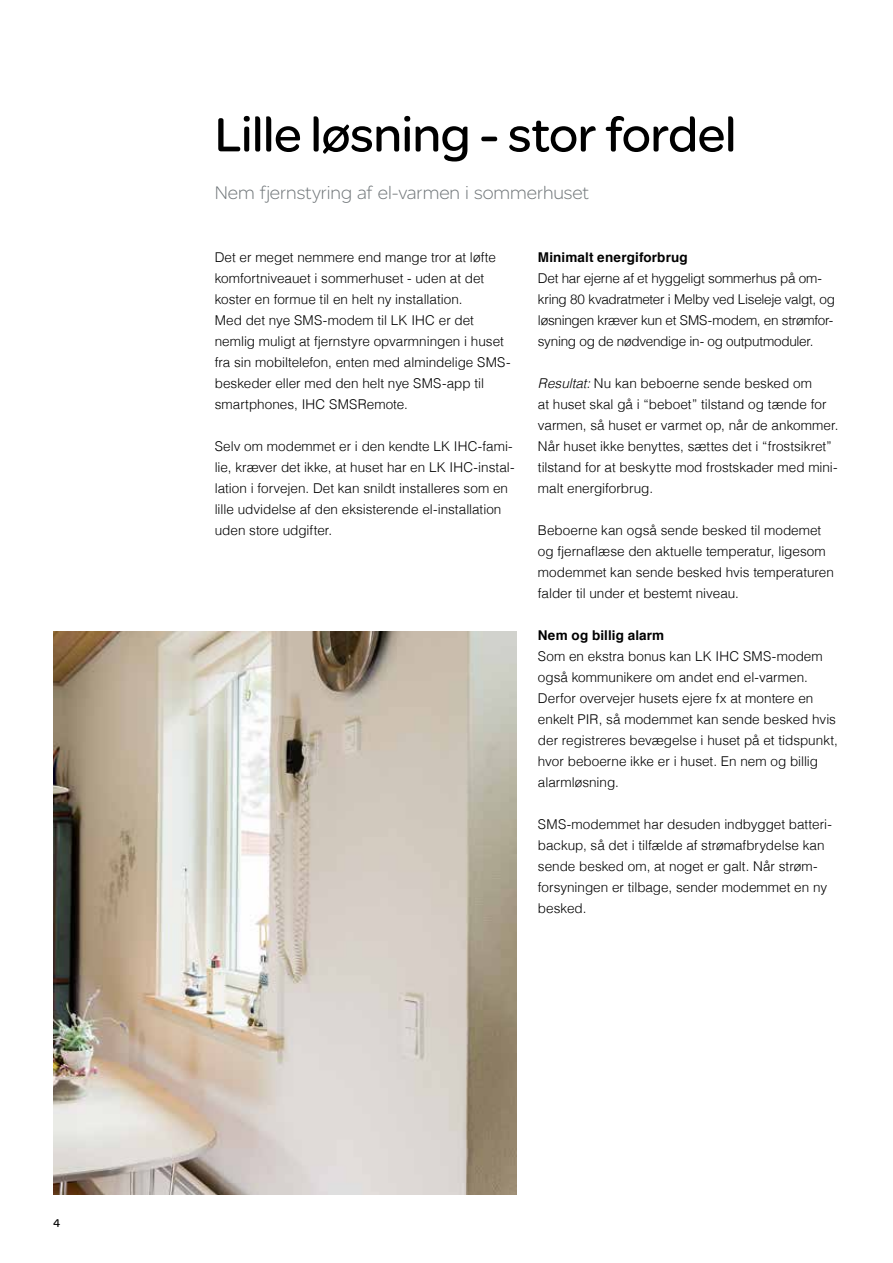
<style>
.page{position:relative;width:893px;height:1263px;background:#fff}
.page>*{position:absolute;margin:0;border:0;box-sizing:border-box;transform-origin:0 0}
.t1{font:51px "SE Optimist";letter-spacing:-.01em;color:#000}
.t2{font:300 19.5px "SE Optimist";letter-spacing:-.005em;color:#71777a}
.t3{font:300 13.5px/21px "Helvetica";color:#000}
.t4{font:300 13.5px/21px "Helvetica";letter-spacing:-.02em;color:#000}
.t5{font:700 13.5px "Helvetica";letter-spacing:.01em;color:#000}
.t6{font:12px "SE Optimist";color:#000}
.s1{font-style:italic}
</style>
<div class="page">
<img style="left:53px;top:631px;width:464px;height:564px">
<p class="t6" style="left:53px;top:1214px;width:9px">4</p>
<h1 class="t1" style="left:215px;top:99px;width:523px">Lille løsning - stor fordel</h1>
<h2 class="t2" style="left:215px;top:180px;width:376px">Nem fjernstyring af el-varmen i sommerhuset</h2>
<p class="t3" style="left:215px;top:246px;width:297px">Det er meget nemmere end mange tror at løfte komfortniveauet i sommerhuset - uden at det koster en formue til en helt ny installation.<br>Med det nye SMS-modem til LK IHC er det nemlig muligt at fjernstyre opvarmningen i huset fra sin mobiltelefon, enten med almindelige SMS&shy;beskeder eller med den helt nye SMS-app til smartphones, IHC SMSRemote.</p>
<p class="t3" style="left:215px;top:435px;width:301px">Selv om modemmet er i den kendte LK IHC-fami&shy;lie, kræver det ikke, at huset har en LK IHC-instal&shy;lation i forvejen. Det kan snildt installeres som en lille udvidelse af den eksisterende el-installation uden store udgifter.</p>
<p class="t5" style="left:538px;top:247px;width:151px">Minimalt energiforbrug</p>
<p class="t4" style="left:538px;top:267px;width:299px">Det har ejerne af et hyggeligt sommerhus på om&shy;kring 80 kvadratmeter i Melby ved Liseleje valgt, og løsningen kræver kun et SMS-modem, en strømfor&shy;syning og de nødvendige in- og outputmoduler.</p>
<p class="t3" style="left:538px;top:372px;width:302px"><span class="s1">Resultat:</span> Nu kan beboerne sende besked om<br>at huset skal gå i “beboet” tilstand og tænde for varmen, så huset er varmet op, når de ankommer.<br>Når huset ikke benyttes, sættes det i “frostsikret” tilstand for at beskytte mod frostskader med mini&shy;malt energiforbrug.</p>
<p class="t3" style="left:538px;top:519px;width:298px">Beboerne kan også sende besked til modemet og fjernaflæse den aktuelle temperatur, ligesom modemmet kan sende besked hvis temperaturen falder til under et bestemt niveau.</p>
<p class="t5" style="left:538px;top:625px;width:128px">Nem og billig alarm</p>
<p class="t3" style="left:538px;top:645px;width:301px">Som en ekstra bonus kan LK IHC SMS-modem også kommunikere om andet end el-varmen.<br>Derfor overvejer husets ejere fx at montere en enkelt PIR, så modemmet kan sende besked hvis der registreres bevægelse i huset på et tidspunkt, hvor beboerne ikke er i huset. En nem og billig alarmløsning.</p>
<p class="t3" style="left:538px;top:813px;width:295px">SMS-modemmet har desuden indbygget batteri&shy;backup, så det i tilfælde af strømafbrydelse kan sende besked om, at noget er galt. Når strøm&shy;forsyningen er tilbage, sender modemmet en ny besked.</p>
</div>
